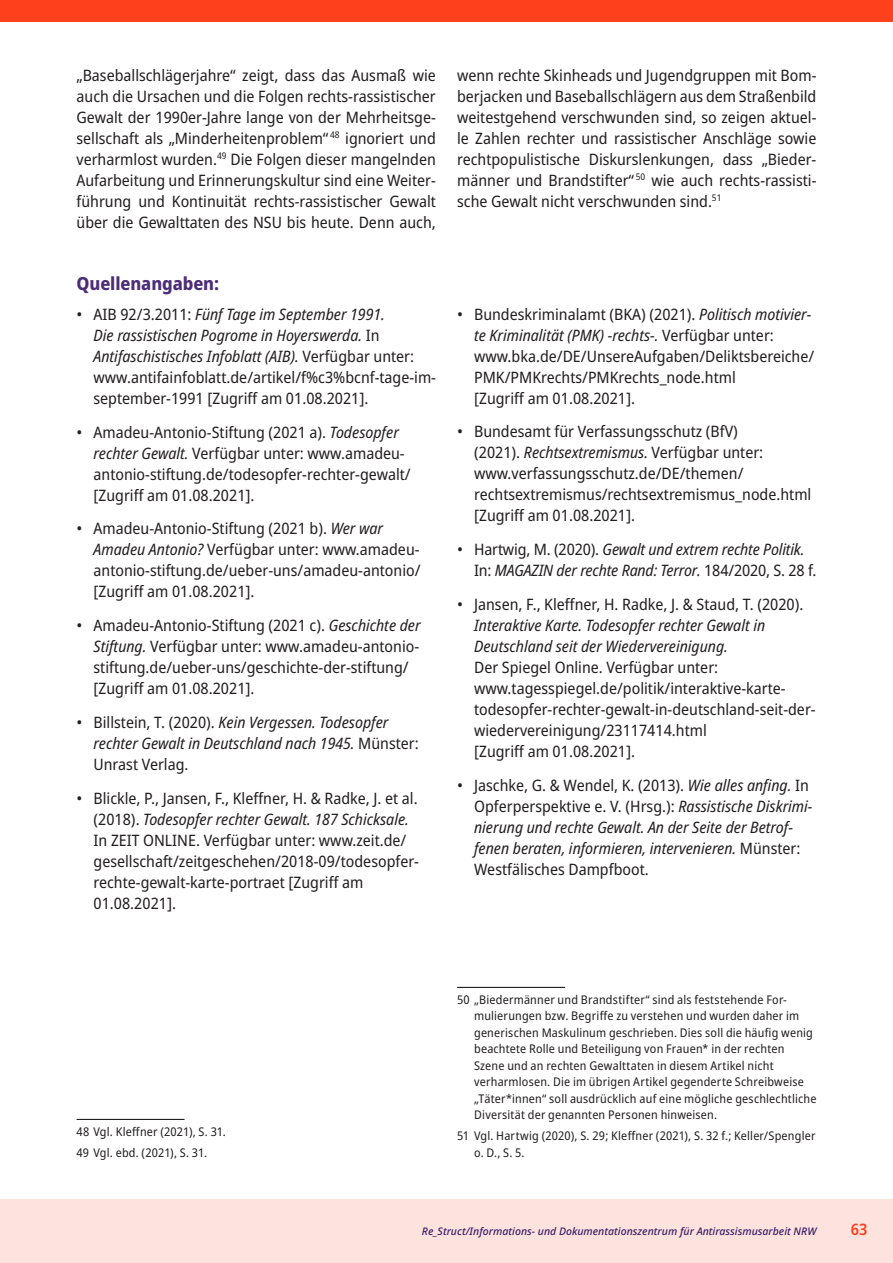
<style>
.page{position:relative;width:893px;height:1263px;background:#fff}
.page>*{position:absolute;margin:0;border:0;box-sizing:border-box;transform-origin:0 0}
.t1{font:800 semi-condensed 18px "Noto Sans";letter-spacing:-.005em;color:#4c2d78}
.t2{font:semi-condensed 15.75px/21px "Noto Sans";color:#231f20}
.t3{font:italic semi-condensed 15.75px/21px "Noto Sans";color:#231f20}
.t4{font:600 semi-condensed 15.75px "Noto Sans";color:#fb401d}
.t5{font:semi-condensed 12px/16.5px "Noto Sans";letter-spacing:.015em;color:#231f20}
.t6{font:italic 500 10.5px "Noto Sans";color:#391f6a}
.s1{font-style:italic}
.s2{font-style:normal}
</style>
<div class="page">
<div style="left:0;top:1199px;width:893px;height:64px;background:#fee2dd"></div>
<div style="left:0;top:0;width:893px;height:21px;background:#fe401c"></div>
<hr style="left:77px;top:1119px;width:108px;height:1px;background:#231f20">
<hr style="left:457px;top:987px;width:108px;height:1px;background:#231f20">
<p class="t2" style="left:77px;top:65px;width:361px;text-align:justify">„Baseballschlägerjahre“ zeigt, dass das Ausmaß wie auch die Ursachen und die Folgen rechts-rassistischer Gewalt der 1990er-Jahre lange von der Mehrheitsge&shy;sellschaft als „Minderheitenproblem“ <sup>48</sup> ignoriert und verharmlost wurden.<sup>49</sup> Die Folgen dieser mangelnden Aufarbeitung und Erinnerungskultur sind eine Weiter&shy;führung und Kontinuität rechts-rassistischer Gewalt über die Gewalttaten des NSU bis heute. Denn auch,</p>
<p class="t1" style="left:77px;top:271px;width:144px">Quellenangaben:</p>
<p class="t2" style="left:94px;top:304px;width:344px;text-indent:-17px">• AIB 92/3.2011: <span class="s1">Fünf Tage im September 1991.<br>Die rassistischen Pogrome in Hoyerswerda.</span> In <span class="s1">Antifaschistisches Infoblatt (AIB).</span> Verfügbar unter: www.antifainfoblatt.de/artikel/f%c3%bcnf-tage-im&shy;september-1991 [Zugriff am 01.08.2021].</p>
<p class="t2" style="left:94px;top:422px;width:319px;text-indent:-17px">• Amadeu-Antonio-Stiftung (2021 a). <span class="s1">Todesopfer rechter Gewalt.</span> Verfügbar unter: www.amadeu&shy;antonio-stiftung.de/todesopfer-rechter-gewalt/ [Zugriff am 01.08.2021].</p>
<p class="t2" style="left:94px;top:518px;width:329px;text-indent:-17px">• Amadeu-Antonio-Stiftung (2021 b). <span class="s1">Wer war Amadeu Antonio?</span> Verfügbar unter: www.amadeu&shy;antonio-stiftung.de/ueber-uns/amadeu-antonio/ [Zugriff am 01.08.2021].</p>
<p class="t2" style="left:94px;top:615px;width:329px;text-indent:-17px">• Amadeu-Antonio-Stiftung (2021 c). <span class="s1">Geschichte der Stiftung.</span> Verfügbar unter: www.amadeu-antonio&shy;stiftung.de/ueber-uns/geschichte-der-stiftung/ [Zugriff am 01.08.2021].</p>
<p class="t3" style="left:94px;top:712px;width:327px;text-indent:-17px"><span class="s2">• Billstein, T. (2020).</span> Kein Vergessen. Todesopfer rechter Gewalt in Deutschland nach 1945. <span class="s2">Münster:<br>Unrast Verlag.</span></p>
<p class="t2" style="left:94px;top:788px;width:327px;text-indent:-17px">• Blickle, P., Jansen, F., Kleffner, H. &amp; Radke, J. et al. (2018). <span class="s1">Todesopfer rechter Gewalt. 187 Schicksale.<br></span>In ZEIT ONLINE. Verfügbar unter: www.zeit.de/ gesellschaft/zeitgeschehen/2018-09/todesopfer&shy;rechte-gewalt-karte-portraet [Zugriff am 01.08.2021].</p>
<p class="t2" style="left:457px;top:65px;width:361px;text-align:justify">wenn rechte Skinheads und Jugendgruppen mit Bom&shy;berjacken und Baseballschlägern aus dem Straßenbild weitestgehend verschwunden sind, so zeigen aktuel&shy;le Zahlen rechter und rassistischer Anschläge sowie rechtpopulistische Diskurslenkungen, dass „Bieder&shy;männer und Brandstifter“ <sup>50</sup> wie auch rechts-rassisti&shy;sche Gewalt nicht verschwunden sind.<sup>51</sup></p>
<p class="t2" style="left:474px;top:304px;width:342px;text-indent:-17px">• Bundeskriminalamt (BKA) (2021). <span class="s1">Politisch motivier&shy;te Kriminalität (PMK) -rechts-.</span> Verfügbar unter: www.bka.de/DE/UnsereAufgaben/Deliktsbereiche/ PMK/PMKrechts/PMKrechts_node.html<br>[Zugriff am 01.08.2021].</p>
<p class="t2" style="left:474px;top:422px;width:339px;text-indent:-17px">• Bundesamt für Verfassungsschutz (BfV)<br>(2021). <span class="s1">Rechtsextremismus.</span> Verfügbar unter: www.verfassungsschutz.de/DE/themen/ rechtsextremismus/rechtsextremismus_node.html [Zugriff am 01.08.2021].</p>
<p class="t3" style="left:474px;top:539px;width:344px;text-indent:-17px"><span class="s2">• Hartwig, M. (2020).</span> Gewalt und extrem rechte Politik.<br><span class="s2">In:</span> MAGAZIN der rechte Rand: Terror. <span class="s2">184/2020, S. 28 f.</span></p>
<p class="t2" style="left:457px;top:594px;width:348px">• Jansen, F., Kleffner, H. Radke, J. &amp; Staud, T. (2020).</p>
<p class="t3" style="left:474px;top:615px;width:293px">Interaktive Karte. Todesopfer rechter Gewalt in<br>Deutschland seit der Wiedervereinigung.</p>
<p class="t2" style="left:474px;top:657px;width:343px">Der Spiegel Online. Verfügbar unter: www.tagesspiegel.de/politik/interaktive-karte&shy;todesopfer-rechter-gewalt-in-deutschland-seit-der&shy;wiedervereinigung/23117414.html<br>[Zugriff am 01.08.2021].</p>
<p class="t3" style="left:474px;top:775px;width:340px;text-indent:-17px"><span class="s2">• Jaschke, G. &amp; Wendel, K. (2013).</span> Wie alles anfing. <span class="s2">In Opferperspektive e. V. (Hrsg.):</span> Rassistische Diskrimi&shy;nierung und rechte Gewalt. An der Seite der Betrof&shy;fenen beraten, informieren, intervenieren. <span class="s2">Münster:<br>Westfälisches Dampfboot.</span></p>
<p class="t5" style="left:77px;top:1121px;width:151px;line-height:20.7px">48 Vgl. Kleffner (2021), S. 31.<br>49 Vgl. ebd. (2021), S. 31.</p>
<p class="t5" style="left:474px;top:991px;width:344px;text-indent:-17px">50 „Biedermänner und Brandstifter“ sind als feststehende For&shy;mulierungen bzw. Begriffe zu verstehen und wurden daher im generischen Maskulinum geschrieben. Dies soll die häufig wenig beachtete Rolle und Beteiligung von Frauen* in der rechten Szene und an rechten Gewalttaten in diesem Artikel nicht verharmlosen. Die im übrigen Artikel gegenderte Schreibweise „Täter*innen“ soll ausdrücklich auf eine mögliche geschlechtliche Diversität der genannten Personen hinweisen.</p>
<p class="t5" style="left:474px;top:1128px;width:343px;text-indent:-17px">51 Vgl. Hartwig (2020), S. 29; Kleffner (2021), S. 32 f.; Keller/Spengler o. D., S. 5.</p>
<p class="t6" style="left:422px;top:1224px;width:396px">Re_Struct/Informations- und Dokumentationszentrum für Antirassismusarbeit NRW</p>
<p class="t4" style="left:851px;top:1218px;width:18px">63</p>
</div>
